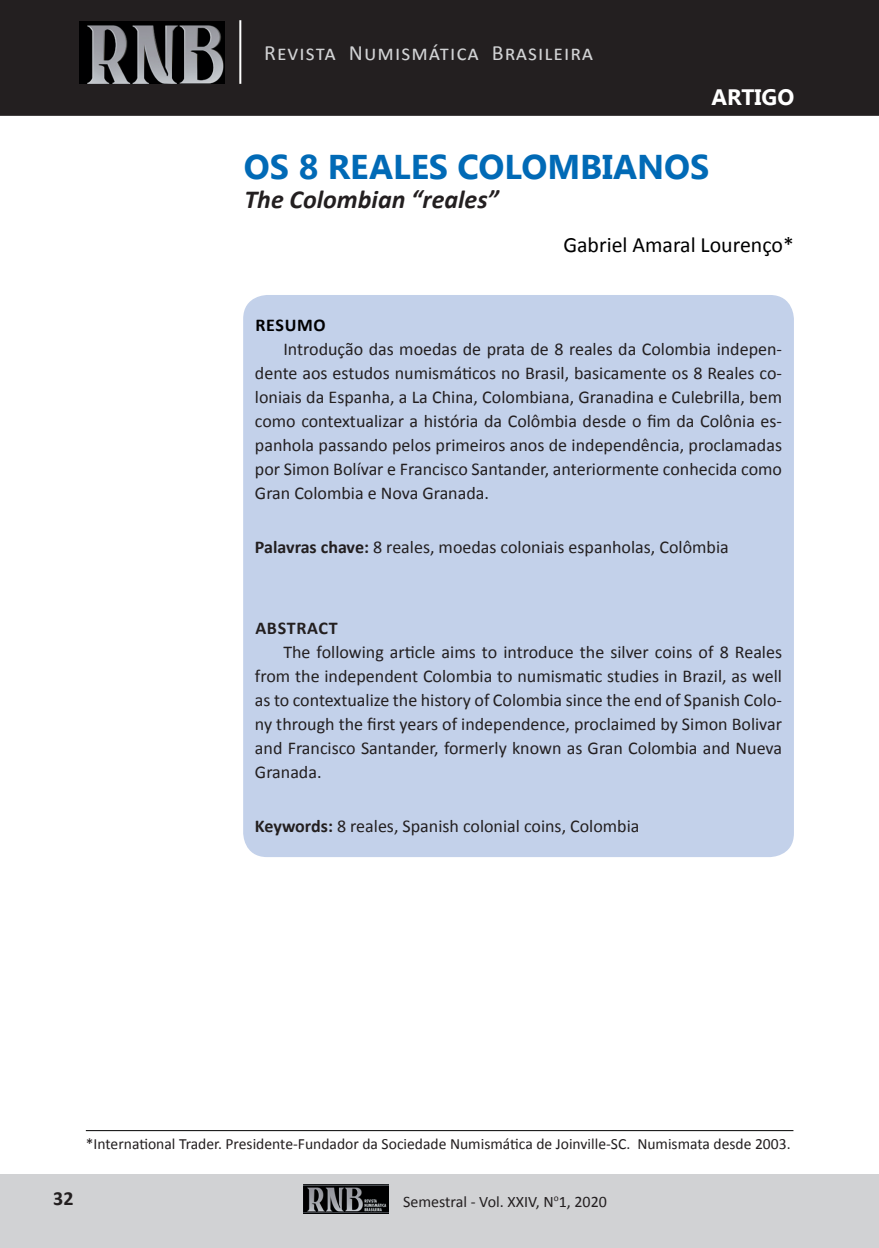
<style>
.page{position:relative;width:879px;height:1248px;background:#fff}
.page>*{position:absolute;margin:0;border:0;box-sizing:border-box;transform-origin:0 0}
.t1{font:700 34.4px "Segoe UI";color:#016ab6}
.t2{font:italic 700 26px "Calibri";color:#231f20}
.t3{font:700 22.4px "Segoe UI";color:#fff}
.t4{font:21.8px "Calibri";letter-spacing:.05em;color:#d1d2d4}
.t5{font:21.8px "Calibri";color:#000001}
.t6{font:700 20px "Calibri";color:#231f20}
.t7{font:18px/24px "Calibri";color:#231f20;text-align:justify}
.t8{font:700 18px "Calibri";letter-spacing:.04em;color:#231f20}
.t9{font:700 18px "Calibri";letter-spacing:.04em;color:#000001}
.t10{font:16px "Calibri";color:#231f20}
.t11{font:15.6px "Calibri";color:#231f20}
.s1{font-weight:700}
</style>
<div class="page">
<div style="left:0;top:1174px;width:879px;height:73px;background:#d1d2d4"></div>
<img style="left:304px;top:1184px;width:84px;height:29px">
<div style="left:243px;top:295px;width:551px;height:562px;background:#c3d1ea;border-radius:24px"></div>
<hr style="left:86px;top:1130px;width:707px;height:1px;background:#000001">
<div style="left:0;top:0;width:879px;height:116px;background:#231f20"></div>
<img style="left:79px;top:22px;width:146px;height:61px">
<hr style="left:239px;top:20px;width:2px;height:64px;background:#fff">
<p class="t4" style="left:264px;top:39px;width:330px">Revista Numismática Brasileira</p>
<p class="t3" style="left:711px;top:81px;width:84px">ARTIGO</p>
<h1 class="t1" style="left:244px;top:142px;width:467px">OS 8 REALES COLOMBIANOS</h1>
<h2 class="t2" style="left:244px;top:183px;width:256px">The Colombian “reales”</h2>
<p class="t5" style="left:563px;top:231px;width:232px">Gabriel Amaral Lourenço*</p>
<p class="t9" style="left:255px;top:314px;width:72px">RESUMO</p>
<p class="t7" style="left:255px;top:337px;width:528px;text-indent:28px">Introdução das moedas de prata de 8 reales da Colombia indepen&shy;dente aos estudos numismáticos no Brasil, basicamente os 8 Reales co&shy;loniais da Espanha, a La China, Colombiana, Granadina e Culebrilla, bem como contextualizar a história da Colômbia desde o fim da Colônia es&shy;panhola passando pelos primeiros anos de independência, proclamadas por Simon Bolívar e Francisco Santander, anteriormente conhecida como Gran Colombia e Nova Granada.</p>
<p class="t7" style="left:255px;top:535px;width:475px"><span class="s1">Palavras chave:</span> 8 reales, moedas coloniais espanholas, Colômbia</p>
<p class="t8" style="left:255px;top:617px;width:84px">ABSTRACT</p>
<p class="t7" style="left:255px;top:640px;width:528px;text-indent:28px">The following article aims to introduce the silver coins of 8 Reales from the independent Colombia to numismatic studies in Brazil, as well as to contextualize the history of Colombia since the end of Spanish Colo&shy;ny through the first years of independence, proclaimed by Simon Bolivar and Francisco Santander, formerly known as Gran Colombia and Nueva Granada.</p>
<p class="t7" style="left:255px;top:814px;width:386px"><span class="s1">Keywords:</span> 8 reales, Spanish colonial coins, Colombia</p>
<p class="t11" style="left:86px;top:1133px;width:706px">*International Trader. Presidente-Fundador da Sociedade Numismática de Joinville-SC. Numismata desde 2003.</p>
<p class="t6" style="left:53px;top:1185px;width:22px">32</p>
<p class="t10" style="left:403px;top:1191px;width:205px">Semestral - Vol. XXIV, N<sup>o</sup>1, 2020</p>
</div>
